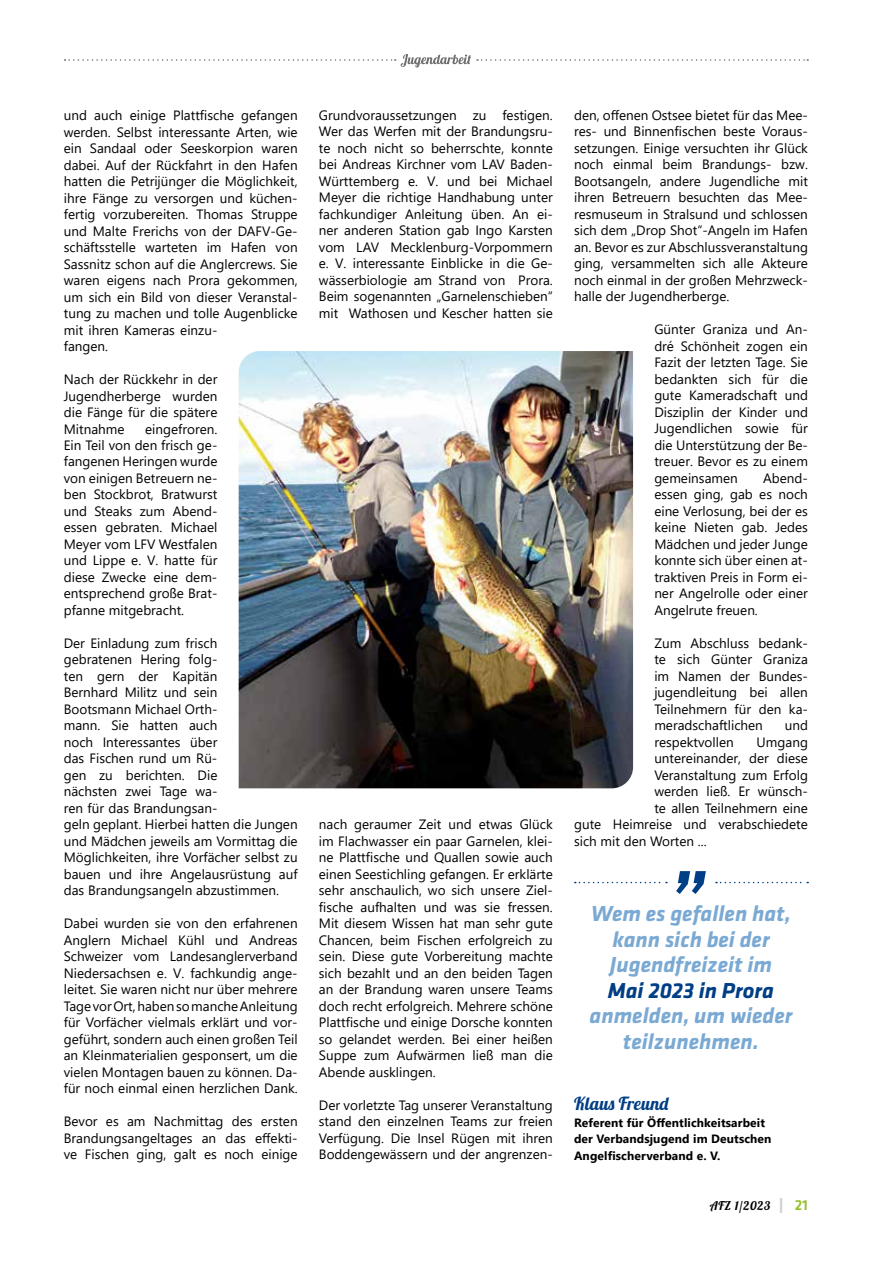
<style>
.page{position:relative;width:893px;height:1263px;background:#fff}
.page>*{position:absolute;margin:0;border:0;box-sizing:border-box;transform-origin:0 0}
.t1{font:italic 700 22.5px/25.5px "Klavika";color:#7aa9d3;text-align:center}
.t2{font:italic 700 22.5px "Klavika";color:#003e85}
.t3{font:18px "Lobster 1.4";letter-spacing:.055em;color:#003e85}
.t4{font:13.5px/16.5px "Segoe UI";color:#000;text-align:justify}
.t5{font:700 12px/16.5px "Segoe UI";letter-spacing:.01em;color:#000}
.t6{font:12px "Lobster 1.4";letter-spacing:.05em;color:#000}
.s1{font-family:"Klavika";font-weight:500;font-size:22.5px;color:#cfd0d0}
.s2{font-family:"Klavika";font-weight:500;font-size:15px;color:#93bf25}
</style>
<div class="page">
<svg style="left:477px;top:59px;width:331px;height:2px"></svg>
<svg style="left:65px;top:54px;width:406px;height:13px"></svg>
<img style="left:239px;top:351px;width:394px;height:437px">
<svg style="left:676px;top:871px;width:30px;height:23px"></svg>
<svg style="left:575px;top:882px;width:92px;height:1px"></svg>
<svg style="left:716px;top:882px;width:92px;height:1px"></svg>
<p class="t4" style="left:64px;top:106px;width:235px;text-align:left">und auch einige Plattfische gefangen werden. Selbst interessante Arten, wie ein Sandaal oder Seeskorpion waren dabei. Auf der Rückfahrt in den Hafen hatten die Petrijünger die Möglichkeit, ihre Fänge zu versorgen und küchen&shy;fertig vorzubereiten. Thomas Struppe und Malte Frerichs von der DAFV-Ge&shy;schäftsstelle warteten im Hafen von Sassnitz schon auf die Anglercrews. Sie waren eigens nach Prora gekommen, um sich ein Bild von dieser Veranstal&shy;tung zu machen und tolle Augenblicke mit ihren Kameras einzu-<br>fangen.</p>
<p class="t4" style="left:64px;top:370px;width:155px">Nach der Rückkehr in der Jugendherberge wurden die Fänge für die spätere Mitnahme</p>
<p class="t4" style="left:64px;top:419px;width:155px;text-indent:81px">eingefroren.<br>Ein Teil von den frisch ge&shy;fangenen Heringen wurde von einigen Betreuern ne&shy;ben Stockbrot, Bratwurst und Steaks zum Abend&shy;essen gebraten. Michael Meyer vom LFV Westfalen und Lippe e. V. hatte für diese Zwecke eine dem&shy;entsprechend große Brat&shy;pfanne mitgebracht.</p>
<p class="t4" style="left:64px;top:634px;width:235px;text-align:left">Der Einladung zum frisch<br>gebratenen Hering folg-<br>ten gern der Kapitän<br>Bernhard Militz und sein<br>Bootsmann Michael Orth-<br>mann. Sie hatten auch<br>noch Interessantes über<br>das Fischen rund um Rü-<br>gen zu berichten. Die<br>nächsten zwei Tage wa-<br>ren für das Brandungsan-<br>geln geplant. Hierbei hatten die Jungen und Mädchen jeweils am Vormittag die<br>Möglichkeiten, ihre Vorfächer selbst zu bauen und ihre Angelausrüstung auf das Brandungsangeln abzustimmen.</p>
<p class="t4" style="left:64px;top:914px;width:235px">Dabei wurden sie von den erfahrenen Anglern Michael Kühl und Andreas Schweizer vom Landesanglerverband Niedersachsen e. V. fachkundig ange&shy;leitet. Sie waren nicht nur über mehrere Tage vor Ort, haben so manche Anleitung für Vorfächer vielmals erklärt und vor&shy;geführt, sondern auch einen großen Teil an Kleinmaterialien gesponsert, um die vielen Montagen bauen zu können. Da&shy;für noch einmal einen herzlichen Dank.</p>
<p class="t4" style="left:64px;top:1112px;width:235px">Bevor es am Nachmittag des ersten Brandungsangeltages an das effekti&shy;ve Fischen ging, galt es noch einige</p>
<p class="t4" style="left:319px;top:106px;width:235px">Grundvoraussetzungen zu festigen.<br>Wer das Werfen mit der Brandungsru&shy;te noch nicht so beherrschte, konnte bei Andreas Kirchner vom LAV Baden-Württemberg e. V. und bei Michael Meyer die richtige Handhabung unter fachkundiger Anleitung üben. An ei&shy;ner anderen Station gab Ingo Karsten vom LAV Mecklenburg-Vorpommern e. V. interessante Einblicke in die Ge&shy;wässerbiologie am Strand von Prora.<br>Beim sogenannten „Garnelenschieben“ mit Wathosen und Kescher hatten sie</p>
<p class="t4" style="left:319px;top:815px;width:235px">nach geraumer Zeit und etwas Glück im Flachwasser ein paar Garnelen, klei&shy;ne Plattfische und Quallen sowie auch einen Seestichling gefangen. Er erklärte sehr anschaulich, wo sich unsere Ziel&shy;fische aufhalten und was sie fressen.<br>Mit diesem Wissen hat man sehr gute Chancen, beim Fischen erfolgreich zu sein. Diese gute Vorbereitung machte sich bezahlt und an den beiden Tagen an der Brandung waren unsere Teams doch recht erfolgreich. Mehrere schöne Plattfische und einige Dorsche konnten so gelandet werden. Bei einer heißen Suppe zum Aufwärmen ließ man die Abende ausklingen.</p>
<p class="t4" style="left:319px;top:1095px;width:235px">Der vorletzte Tag unserer Veranstaltung stand den einzelnen Teams zur freien Verfügung. Die Insel Rügen mit ihren Boddengewässern und der angrenzen-</p>
<p class="t4" style="left:574px;top:105px;width:235px">den, offenen Ostsee bietet für das Mee&shy;res- und Binnenfischen beste Voraus&shy;setzungen. Einige versuchten ihr Glück noch einmal beim Brandungs- bzw.<br>Bootsangeln, andere Jugendliche mit ihren Betreuern besuchten das Mee&shy;resmuseum in Stralsund und schlossen sich dem „Drop Shot“-Angeln im Hafen an. Bevor es zur Abschlussveranstaltung ging, versammelten sich alle Akteure noch einmal in der großen Mehrzweck&shy;halle der Jugendherberge.</p>
<p class="t4" style="left:654px;top:320px;width:155px">Günter Graniza und An&shy;dré Schönheit zogen ein Fazit der letzten Tage. Sie bedankten sich für die gute Kameradschaft und Disziplin der Kinder und Jugendlichen sowie für die Unterstützung der Be&shy;treuer. Bevor es zu einem gemeinsamen</p>
<p class="t4" style="left:654px;top:468px;width:155px;text-indent:109px">Abend&shy;essen ging, gab es noch eine Verlosung, bei der es keine Nieten gab. Jedes Mädchen und jeder Junge konnte sich über einen at&shy;traktiven Preis in Form ei&shy;ner Angelrolle oder einer Angelrute freuen.</p>
<p class="t4" style="left:654px;top:633px;width:155px">Zum Abschluss bedank&shy;te sich Günter Graniza im Namen der Bundes&shy;jugendleitung bei allen Teilnehmern für den ka&shy;meradschaftlichen</p>
<p class="t4" style="left:785px;top:716px;width:25px">und</p>
<p class="t4" style="left:654px;top:732px;width:81px">respektvollen</p>
<p class="t4" style="left:757px;top:732px;width:53px">Umgang</p>
<p class="t4" style="left:654px;top:749px;width:155px">untereinander, der diese</p>
<p class="t4" style="left:654px;top:765px;width:155px">Veranstaltung zum Erfolg</p>
<p class="t4" style="left:654px;top:782px;width:155px">werden ließ. Er wünsch-</p>
<p class="t4" style="left:654px;top:798px;width:155px">te allen Teilnehmern eine</p>
<p class="t4" style="left:574px;top:815px;width:235px">gute Heimreise und verabschiedete</p>
<p class="t4" style="left:574px;top:831px;width:134px">sich mit den Worten ...</p>
<h1 class="t1" style="left:591px;top:901px;width:201px">Wem es gefallen hat, kann sich bei der<br>Jugendfreizeit im</h1>
<h1 class="t2" style="left:608px;top:978px;width:168px">Mai 2023 in Prora</h1>
<h1 class="t1" style="left:589px;top:1003px;width:204px">anmelden, um wieder teilzunehmen.</h1>
<h2 class="t3" style="left:574px;top:1092px;width:96px">Klaus Freund</h2>
<p class="t5" style="left:574px;top:1113px;width:199px">Referent für Öffentlichkeitsarbeit der Verbandsjugend im Deutschen<br>Angelfischerverband e. V.</p>
<p class="t6" style="left:710px;top:1198px;width:100px">AFZ 1/2023 <span class="s1">I</span> <span class="s2">21</span></p>
</div>
